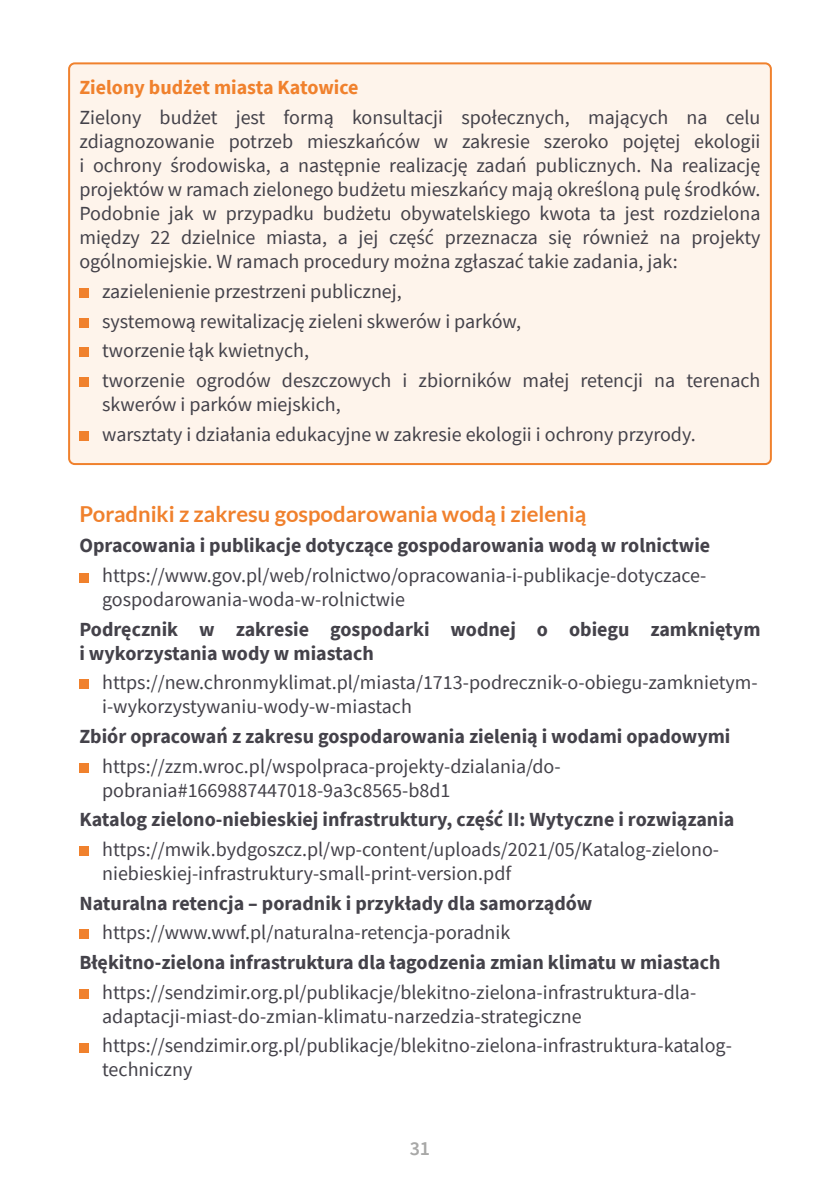
<style>
.page{position:relative;width:840px;height:1191px;background:#fff}
.page>*{position:absolute;margin:0;border:0;box-sizing:border-box;transform-origin:0 0}
.Subheader_H2{font:700 22px "Lato";color:#f0812d}
.List{font:20px/24px "Source Sans Pro";color:#44424a}
.Paragraph_text_Frame{font:20px/24px "Source Sans Pro";color:#44424a;text-align:justify}
.Paragraph_text_Accen{font:700 20px/24px "Source Sans Pro";color:#44424a}
.List_Last{font:20px "Source Sans Pro";color:#44424a}
.Paragraph_text_Frame-2{font:700 20px "Source Sans Pro";color:#f0812d}
.t1{font:600 20px "Source Sans Pro";color:#a8a8a7}
</style>
<div class="page">
<div style="left:69px;top:63px;width:701px;height:401px;background:#fef4eb;border-radius:6px"></div>
<div style="left:68px;top:62px;width:703px;height:403px;border:2px solid #f0812d;border-radius:6px"></div>
<div style="left:79px;top:288px;width:10px;height:9px;background:#f0812d"></div>
<div style="left:79px;top:318px;width:10px;height:10px;background:#f0812d"></div>
<div style="left:79px;top:347px;width:10px;height:10px;background:#f0812d"></div>
<div style="left:79px;top:377px;width:10px;height:9px;background:#f0812d"></div>
<div style="left:79px;top:431px;width:10px;height:10px;background:#f0812d"></div>
<div style="left:79px;top:573px;width:10px;height:9px;background:#f0812d"></div>
<div style="left:79px;top:679px;width:10px;height:10px;background:#f0812d"></div>
<div style="left:79px;top:763px;width:10px;height:9px;background:#f0812d"></div>
<div style="left:79px;top:846px;width:10px;height:9px;background:#f0812d"></div>
<div style="left:79px;top:929px;width:10px;height:10px;background:#f0812d"></div>
<div style="left:79px;top:989px;width:10px;height:10px;background:#f0812d"></div>
<div style="left:79px;top:1043px;width:10px;height:9px;background:#f0812d"></div>
<p class="Paragraph_text_Frame-2" style="left:79px;top:74px;width:280px">Zielony budżet miasta Katowice</p>
<p class="Paragraph_text_Frame" style="left:79px;top:105px;width:682px">Zielony budżet jest formą konsultacji społecznych, mających na celu zdiagnozowanie potrzeb mieszkańców w zakresie szeroko pojętej ekologii i ochrony środowiska, a następnie realizację zadań publicznych. Na realizację projektów w ramach zielonego budżetu mieszkańcy mają określoną pulę środków.<br>Podobnie jak w przypadku budżetu obywatelskiego kwota ta jest rozdzielona między 22 dzielnice miasta, a jej część przeznacza się również na projekty ogólnomiejskie. W ramach procedury można zgłaszać takie zadania, jak:</p>
<p class="List" style="left:102px;top:279px;width:301px">zazielenienie przestrzeni publicznej,</p>
<p class="List" style="left:102px;top:309px;width:420px">systemową rewitalizację zieleni skwerów i parków,</p>
<p class="List" style="left:102px;top:338px;width:208px">tworzenie łąk kwietnych,</p>
<p class="List" style="left:102px;top:368px;width:659px">tworzenie ogrodów deszczowych i zbiorników małej retencji na terenach skwerów i parków miejskich,</p>
<p class="List_Last" style="left:102px;top:421px;width:594px">warsztaty i działania edukacyjne w zakresie ekologii i ochrony przyrody.</p>
<p class="Subheader_H2" style="left:79px;top:502px;width:508px">Poradniki z zakresu gospodarowania wodą i zielenią</p>
<p class="Paragraph_text_Accen" style="left:79px;top:533px;width:632px">Opracowania i publikacje dotyczące gospodarowania wodą w rolnictwie</p>
<p class="List" style="left:102px;top:563px;width:605px">https://www.gov.pl/web/rolnictwo/opracowania-i-publikacje-dotyczace&shy;gospodarowania-woda-w-rolnictwie</p>
<p class="Paragraph_text_Accen" style="left:79px;top:616px;width:682px">Podręcznik w zakresie gospodarki wodnej o obiegu zamkniętym i wykorzystania wody w miastach</p>
<p class="List" style="left:102px;top:670px;width:656px">https://new.chronmyklimat.pl/miasta/1713-podrecznik-o-obiegu-zamknietym&shy;i-wykorzystywaniu-wody-w-miastach</p>
<p class="Paragraph_text_Accen" style="left:79px;top:724px;width:652px">Zbiór opracowań z zakresu gospodarowania zielenią i wodami opadowymi</p>
<p class="List" style="left:102px;top:754px;width:460px">https://zzm.wroc.pl/wspolpraca-projekty-dzialania/do&shy;pobrania#1669887447018-9a3c8565-b8d1</p>
<p class="Paragraph_text_Accen" style="left:79px;top:807px;width:656px">Katalog zielono-niebieskiej infrastruktury, część II: Wytyczne i rozwiązania</p>
<p class="List" style="left:102px;top:837px;width:618px">https://mwik.bydgoszcz.pl/wp-content/uploads/2021/05/Katalog-zielono&shy;niebieskiej-infrastruktury-small-print-version.pdf</p>
<p class="Paragraph_text_Accen" style="left:79px;top:890px;width:514px">Naturalna retencja – poradnik i przykłady dla samorządów</p>
<p class="List" style="left:102px;top:920px;width:409px">https://www.wwf.pl/naturalna-retencja-poradnik</p>
<p class="Paragraph_text_Accen" style="left:79px;top:950px;width:642px">Błękitno-zielona infrastruktura dla łagodzenia zmian klimatu w miastach</p>
<p class="List" style="left:102px;top:980px;width:595px">https://sendzimir.org.pl/publikacje/blekitno-zielona-infrastruktura-dla&shy;adaptacji-miast-do-zmian-klimatu-narzedzia-strategiczne</p>
<p class="List" style="left:102px;top:1033px;width:631px">https://sendzimir.org.pl/publikacje/blekitno-zielona-infrastruktura-katalog&shy;techniczny</p>
<p class="t1" style="left:409px;top:1135px;width:22px">31</p>
</div>
